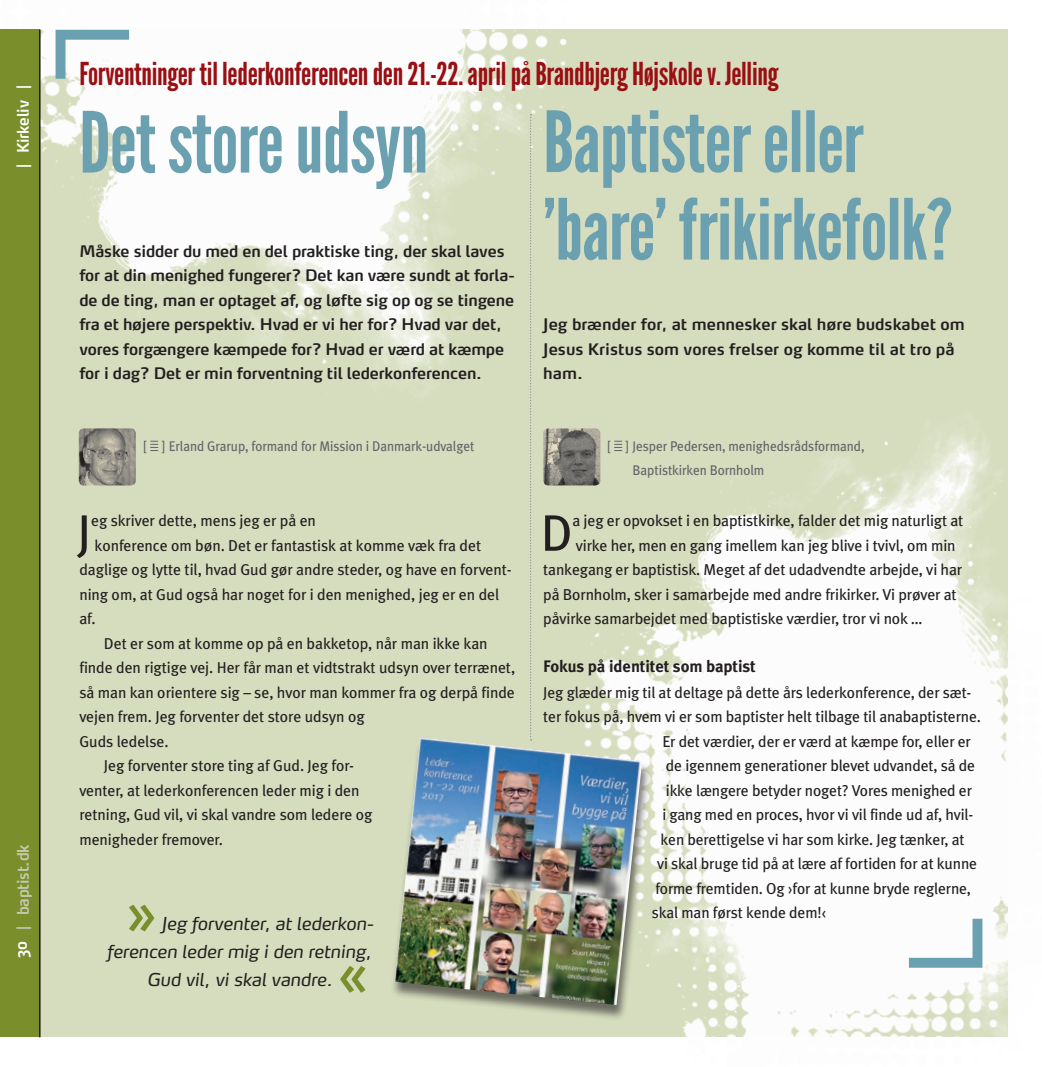
<style>
.page{position:relative;width:1042px;height:1067px;background:#fff}
.page>*{position:absolute;margin:0;border:0;box-sizing:border-box;transform-origin:0 0}
.Rubrik_Leaque_Gothic{font:84px/87.5px "League Gothic";letter-spacing:-.01em;color:#6ba0b1}
.Citat{font:600 52.5px "Max OT";color:#7a8f2b}
.Brødtxt_9_14{font:51.27px "Meta Plus";color:#231f20}
.Brødtxt_9_14_kopi{font:51.27px "Meta Plus";color:#231f20}
.Rubrik_Leaque_Gothic-2{font:31.5px "League Gothic";letter-spacing:-.01em;color:#990f13}
.Citat-2{font:italic 17.5px "Max OT";letter-spacing:-.005em;color:#231f20}
.Mellemrubrik_9_14{font:700 16.62px "Meta Plus";letter-spacing:-.005em;color:#231f20}
.Brødtxt_9_14_kopi-2{font:15.75px "Meta Plus";letter-spacing:-.01em;color:#231f20}
.Brødtxt_9_14-2{font:15.75px/24.5px "Meta Plus";letter-spacing:-.005em;color:#231f20}
.Manchet{font:600 15.75px/24.5px "Max OT";letter-spacing:-.01em;color:#231f20}
.Manchet-2{font:600 15.75px "Max OT";letter-spacing:-.02em;color:#fff;scale:.93 1}
.Byline_kopi{font:14px/24.5px "Meta Plus";letter-spacing:-.005em;color:#636366;scale:.95 1}
.Byline{font:14px "Meta Plus";letter-spacing:-.005em;color:#636366;scale:.95 1}
</style>
<div class="page">
<div style="left:7px;top:30px;width:1001px;height:1007px;background:#d6ddbe"></div>
<img style="left:548px;top:433px;width:460px;height:604px">
<img style="left:0;top:29px;width:636px;height:404px">
<div style="left:0;top:30px;width:40px;height:1007px;background:#7a8f2b"></div>
<svg style="left:56px;top:30px;width:73px;height:49px;background:#cfe0e4"></svg>
<svg style="left:150px;top:441px;width:8px;height:10px"></svg>
<hr style="left:39px;top:30px;width:1px;height:1007px;background:#231f20">
<svg style="left:614px;top:441px;width:8px;height:10px"></svg>
<svg style="left:909px;top:918px;width:73px;height:49px;background:#d1e1e6"></svg>
<img style="left:79px;top:428px;width:57px;height:57px">
<div style="left:391px;top:738px;width:262px;height:283px;background:#231f20;opacity:.6"></div>
<img style="left:394px;top:737px;width:248px;height:268px">
<svg style="left:530px;top:114px;width:1px;height:626px"></svg>
<img style="left:543px;top:428px;width:57px;height:57px">
<p class="Manchet-2" style="left:13px;top:168px;width:91px;rotate:-90deg">| Kirkeliv |</p>
<p class="Manchet-2" style="left:13px;top:930px;width:94px;rotate:-90deg">| baptist.dk</p>
<p class="Manchet-2" style="left:11px;top:957px;width:20px;rotate:-90deg">30</p>
<p class="Rubrik_Leaque_Gothic-2" style="left:79px;top:56px;width:700px">Forventninger til lederkonferencen den 21.-22. april på Brandbjerg Højskole v. Jelling</p>
<p class="Rubrik_Leaque_Gothic" style="left:79px;top:100px;width:351px">Det store udsyn</p>
<p class="Rubrik_Leaque_Gothic" style="left:543px;top:100px;width:411px">Baptister eller ’bare’ frikirkefolk?</p>
<p class="Manchet" style="left:79px;top:238px;width:437px">Måske sidder du med en del praktiske ting, der skal laves for at din menighed fungerer? Det kan være sundt at forla&shy;de de ting, man er optaget af, og løfte sig op og se tingene fra et højere perspektiv. Hvad er vi her for? Hvad var det, vores forgængere kæmpede for? Hvad er værd at kæmpe for i dag? Det er min forventning til lederkonferencen.</p>
<p class="Manchet" style="left:543px;top:312px;width:423px">Jeg brænder for, at mennesker skal høre budskabet om<br>Jesus Kristus som vores frelser og komme til at tro på ham.</p>
<p class="Byline" style="left:144px;top:438px;width:349px">[ ] Erland Grarup, formand for Mission i Danmark-udvalget</p>
<p class="Brødtxt_9_14" style="left:77px;top:503px;width:16px">J</p>
<p class="Brødtxt_9_14-2" style="left:91px;top:508px;width:226px">eg skriver dette, mens jeg er på en</p>
<p class="Brødtxt_9_14-2" style="left:95px;top:533px;width:388px">konference om bøn. Det er fantastisk at komme væk fra det</p>
<p class="Brødtxt_9_14-2" style="left:79px;top:557px;width:434px">daglige og lytte til, hvad Gud gør andre steder, og have en forvent-</p>
<p class="Brødtxt_9_14-2" style="left:79px;top:582px;width:421px">ning om, at Gud også har noget for i den menighed, jeg er en del</p>
<p class="Brødtxt_9_14-2" style="left:79px;top:606px;width:18px">af.</p>
<p class="Brødtxt_9_14-2" style="left:79px;top:631px;width:437px;text-indent:25px">Det er som at komme op på en bakketop, når man ikke kan finde den rigtige vej. Her får man et vidtstrakt udsyn over terrænet, så man kan orientere sig – se, hvor man kommer fra og derpå finde vejen frem. Jeg forventer det store udsyn og<br>Guds ledelse.</p>
<p class="Brødtxt_9_14-2" style="left:79px;top:753px;width:295px;text-indent:25px">Jeg forventer store ting af Gud. Jeg for&shy;venter, at lederkonferencen leder mig i den retning, Gud vil, vi skal vandre som ledere og menigheder fremover.</p>
<p class="Citat" style="left:126px;top:880px;width:32px">»</p>
<p class="Citat-2" style="left:162px;top:912px;width:213px">Jeg forventer, at lederkon-</p>
<p class="Citat-2" style="left:107px;top:940px;width:266px">ferencen leder mig i den retning,</p>
<p class="Citat-2" style="left:147px;top:968px;width:187px">Gud vil, vi skal vandre.</p>
<p class="Citat" style="left:337px;top:941px;width:32px">«</p>
<p class="Byline_kopi" style="left:632px;top:434px;width:246px;text-indent:-25px">[ ] Jesper Pedersen, menighedsrådsformand,<br>Baptistkirken Bornholm</p>
<p class="Brødtxt_9_14_kopi" style="left:540px;top:503px;width:34px">D</p>
<p class="Brødtxt_9_14_kopi-2" style="left:572px;top:511px;width:392px">a jeg er opvokset i en baptistkirke, falder det mig naturligt at</p>
<p class="Brødtxt_9_14_kopi-2" style="left:576px;top:536px;width:381px">virke her, men en gang imellem kan jeg blive i tvivl, om min</p>
<p class="Brødtxt_9_14_kopi-2" style="left:543px;top:560px;width:420px">tankegang er baptistisk. Meget af det udadvendte arbejde, vi har</p>
<p class="Brødtxt_9_14_kopi-2" style="left:543px;top:585px;width:415px">på Bornholm, sker i samarbejde med andre frikirker. Vi prøver at</p>
<p class="Brødtxt_9_14_kopi-2" style="left:543px;top:609px;width:380px">påvirke samarbejdet med baptistiske værdier, tror vi nok …</p>
<p class="Mellemrubrik_9_14" style="left:543px;top:656px;width:214px">Fokus på identitet som baptist</p>
<p class="Brødtxt_9_14_kopi-2" style="left:543px;top:683px;width:430px">Jeg glæder mig til at deltage på dette års lederkonference, der sæt-</p>
<p class="Brødtxt_9_14_kopi-2" style="left:543px;top:707px;width:439px">ter fokus på, hvem vi er som baptister helt tilbage til anabaptisterne.</p>
<p class="Brødtxt_9_14_kopi-2" style="left:662px;top:732px;width:310px">Er det værdier, der er værd at kæmpe for, eller er</p>
<p class="Brødtxt_9_14_kopi-2" style="left:666px;top:756px;width:311px">de igennem generationer blevet udvandet, så de</p>
<p class="Brødtxt_9_14_kopi-2" style="left:666px;top:781px;width:308px">ikke længere betyder noget? Vores menighed er</p>
<p class="Brødtxt_9_14_kopi-2" style="left:662px;top:805px;width:312px">i gang med en proces, hvor vi vil finde ud af, hvil-</p>
<p class="Brødtxt_9_14_kopi-2" style="left:660px;top:830px;width:305px">ken berettigelse vi har som kirke. Jeg tænker, at</p>
<p class="Brødtxt_9_14_kopi-2" style="left:657px;top:854px;width:321px">vi skal bruge tid på at lære af fortiden for at kunne</p>
<p class="Brødtxt_9_14_kopi-2" style="left:655px;top:879px;width:317px">forme fremtiden. Og ›for at kunne bryde reglerne,</p>
<p class="Brødtxt_9_14_kopi-2" style="left:652px;top:903px;width:176px">skal man først kende dem!‹</p>
</div>
